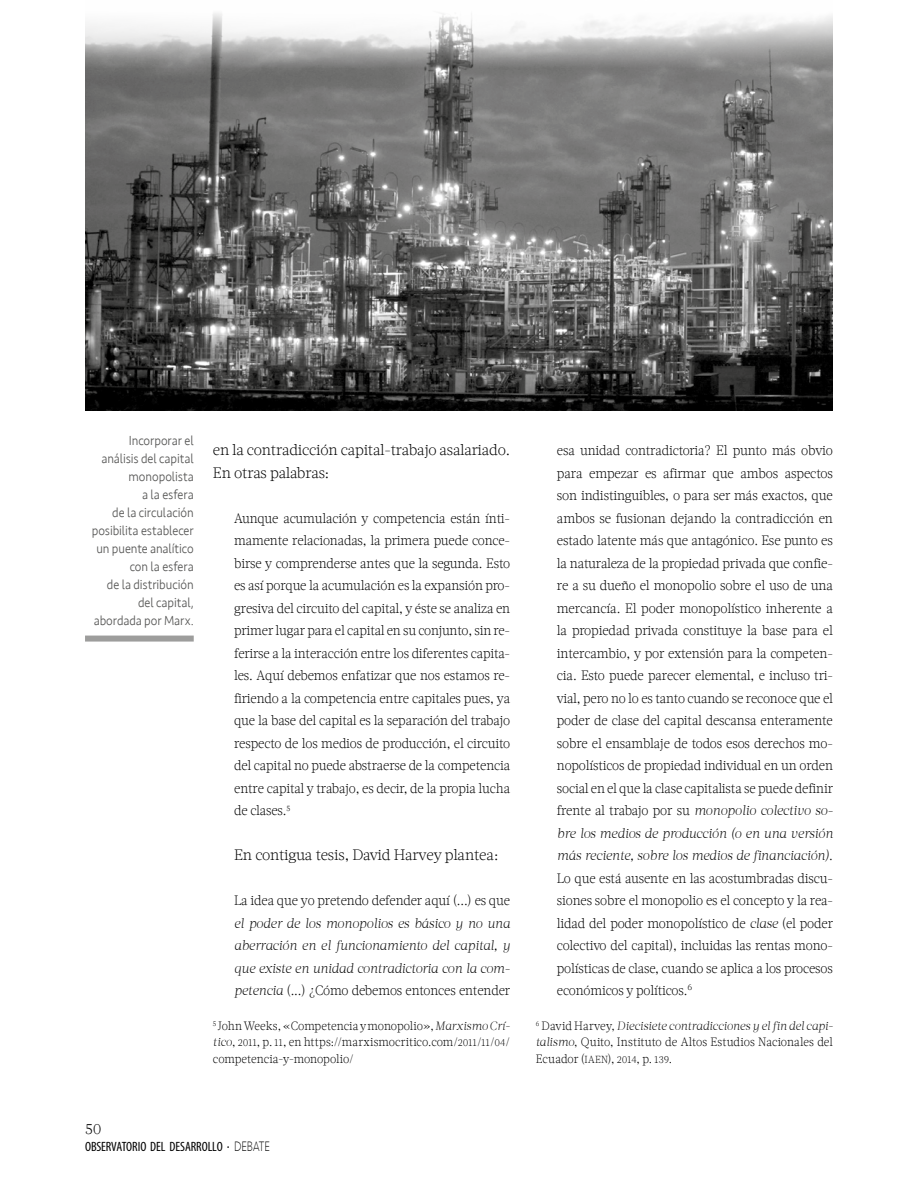
<style>
.page{position:relative;width:918px;height:1188px;background:#fff}
.page>*{position:absolute;margin:0;border:0;box-sizing:border-box;transform-origin:0 0}
.t1{font:300 15px/22.5px "Acta W01";letter-spacing:-.01em;color:#000}
.t2{font:300 13.5px/22.5px "Acta W01";letter-spacing:-.01em;color:#000;text-align:justify;scale:.95 1}
.t3{font:italic 300 13.5px/22.5px "Acta W01";letter-spacing:-.01em;color:#000;text-align:justify;scale:.95 1}
.t4{font:300 13.5px/18px "Seravek";letter-spacing:-.005em;color:#575756;text-align:right;scale:.91 1}
.t5{font:condensed 13.5px "Myriad Pro";letter-spacing:-.005em;color:#000}
.t6{font:300 12px/16.5px "Acta W01";letter-spacing:.005em;color:#000;text-align:justify;scale:.95 1}
.s1{font-style:normal}
.s2{font-style:italic}
.s3{font-size:10.2px}
.s4{font-size:15px}
.s5{font-family:"Seravek";font-weight:200;font-stretch:normal;font-size:14.1px}
.s6{font-family:"Acta W01 Light SC850";font-weight:400;font-size:10.2px}
</style>
<div class="page">
<img style="left:85px;top:13px;width:748px;height:397px">
<div style="left:85px;top:636px;width:109px;height:6px;background:#9d9d9c"></div>
<p class="t4" style="left:92px;top:432px;width:113px">Incorporar el análisis del capital monopolista<br>a la esfera<br>de la circulación posibilita establecer un puente analítico con la esfera<br>de la distribución del capital, abordada por Marx.</p>
<p class="t1" style="left:213px;top:439px;width:299px">en la contradicción capital-trabajo asalariado.<br>En otras palabras:</p>
<p class="t2" style="left:234px;top:507px;width:292px">Aunque acumulación y competencia están ínti&shy;mamente relacionadas, la primera puede conce&shy;birse y comprenderse antes que la segunda. Esto es así porque la acumulación es la expansión pro&shy;gresiva del circuito del capital, y éste se analiza en primer lugar para el capital en su conjunto, sin re&shy;ferirse a la interacción entre los diferentes capita&shy;les. Aquí debemos enfatizar que nos estamos re&shy;firiendo a la competencia entre capitales pues, ya que la base del capital es la separación del trabajo respecto de los medios de producción, el circuito del capital no puede abstraerse de la competencia entre capital y trabajo, es decir, de la propia lucha de clases.<sup>5</sup></p>
<p class="t1" style="left:234px;top:844px;width:266px">En contigua tesis, David Harvey plantea:</p>
<p class="t2" style="left:234px;top:889px;width:292px">La idea que yo pretendo defender aquí (...) es que</p>
<p class="t3" style="left:234px;top:912px;width:292px">el poder de los monopolios es básico y no una aberración en el funcionamiento del capital, y que existe en unidad contradictoria con la com&shy;petencia <span class="s1">(...) ¿Cómo debemos entonces entender</span></p>
<p class="t6" style="left:213px;top:1017px;width:314px"><sup>5</sup> John Weeks, «Competencia y monopolio», <span class="s2">Marxismo Crí&shy;tico</span>, <span class="s3">2011</span>, p. <span class="s3">11</span>, en https://marxismocritico.com/<span class="s3">2011</span>/<span class="s3">11</span>/<span class="s3">04</span>/ competencia-y-monopolio/</p>
<p class="t1" style="left:85px;top:1117px;width:18px">50</p>
<p class="t5" style="left:85px;top:1138px;width:187px">OBSERVATORIO DEL DESARROLLO <span class="s4">·</span> <span class="s5">DEBATE</span></p>
<p class="t2" style="left:557px;top:439px;width:292px">esa unidad contradictoria? El punto más obvio para empezar es afirmar que ambos aspectos son indistinguibles, o para ser más exactos, que ambos se fusionan dejando la contradicción en estado latente más que antagónico. Ese punto es la naturaleza de la propiedad privada que confie&shy;re a su dueño el monopolio sobre el uso de una mercancía. El poder monopolístico inherente a la propiedad privada constituye la base para el intercambio, y por extensión para la competen&shy;cia. Esto puede parecer elemental, e incluso tri&shy;vial, pero no lo es tanto cuando se reconoce que el poder de clase del capital descansa enteramente sobre el ensamblaje de todos esos derechos mo&shy;nopolísticos de propiedad individual en un orden social en el que la clase capitalista se puede definir frente al trabajo por su <span class="s2">monopolio colectivo so&shy;bre los medios de producción (o en una versión más reciente, sobre los medios de financiación)</span>.<br>Lo que está ausente en las acostumbradas discu&shy;siones sobre el monopolio es el concepto y la rea&shy;lidad del poder monopolístico de <span class="s2">clase</span> (el poder colectivo del capital), incluidas las rentas mono&shy;polísticas de clase, cuando se aplica a los procesos económicos y políticos.<sup>6</sup></p>
<p class="t6" style="left:536px;top:1017px;width:314px"><sup>6</sup> David Harvey, <span class="s2">Diecisiete contradicciones y el fin del capi&shy;talismo</span>, Quito, Instituto de Altos Estudios Nacionales del Ecuador (<span class="s6">IAEN</span>), <span class="s3">2014</span>, p. <span class="s3">139</span>.</p>
</div>
